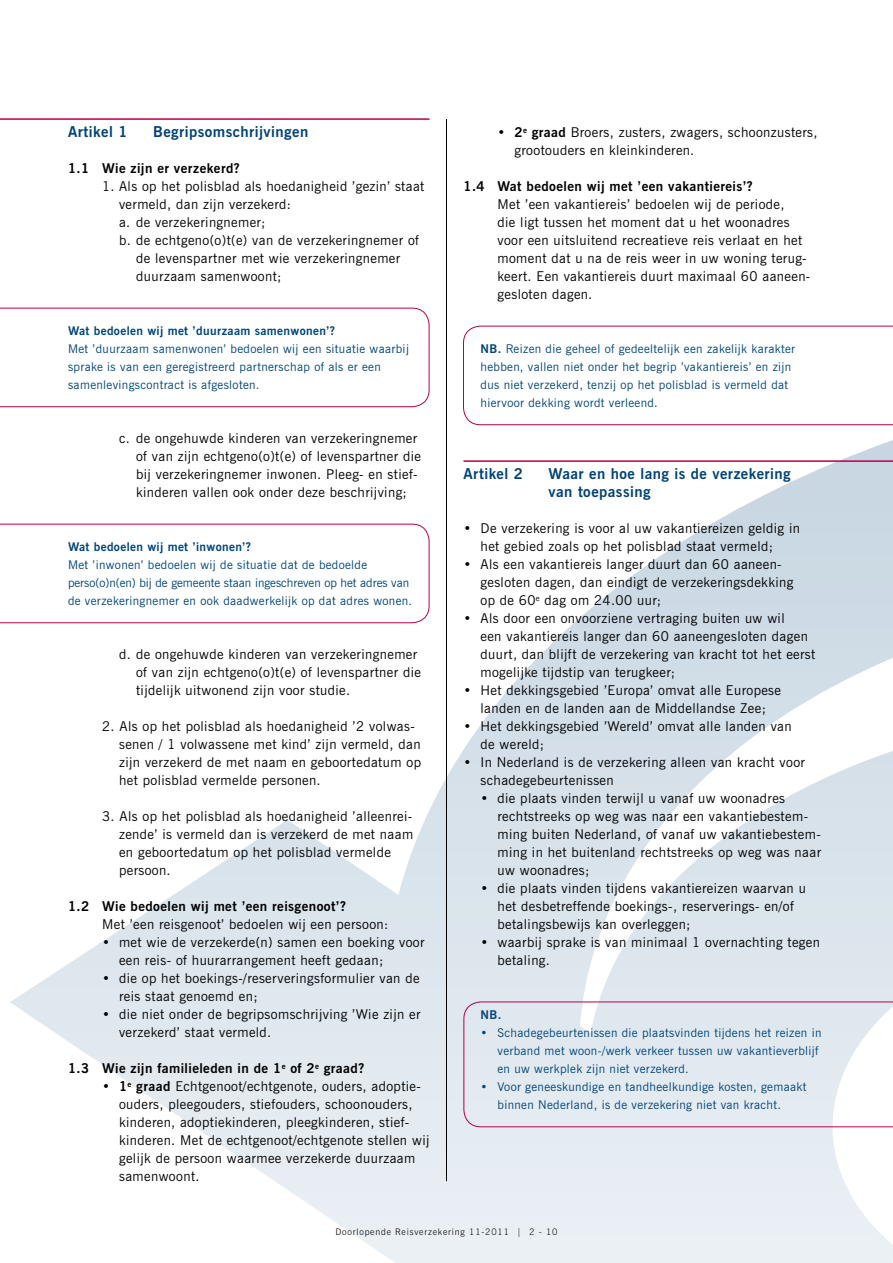
<style>
.page{position:relative;width:893px;height:1263px;background:#fff}
.page>*{position:absolute;margin:0;border:0;box-sizing:border-box;transform-origin:0 0}
.t1{font:700 15px/18px "News Gothic BT";letter-spacing:.03em;color:#00447a}
.t2{font:13.5px/18px "News Gothic BT";letter-spacing:.03em;color:#000}
.t3{font:700 13.5px "News Gothic BT";letter-spacing:.03em;color:#000}
.t4{font:12px/18px "News Gothic BT";letter-spacing:.03em;color:#00447a}
.t5{font:700 12px "News Gothic BT";letter-spacing:.03em;color:#00447a}
.t6{font:300 9px "News Gothic BT";letter-spacing:.09em;color:#000}
.s1{font-weight:700}
</style>
<div class="page">
<hr style="left:10px;top:440px;width:883px;height:3px;background:#c6d5e1">
<svg style="left:777px;top:466px;width:116px;height:23px;fill:#c8d7e2"></svg>
<svg style="left:734px;top:489px;width:159px;height:22px;background:#d0dce6"></svg>
<svg style="left:10px;top:511px;width:883px;height:23px"></svg>
<svg style="left:429px;top:534px;width:464px;height:22px"></svg>
<svg style="left:429px;top:556px;width:464px;height:27px;fill:#ccdae4"></svg>
<svg style="left:429px;top:583px;width:464px;height:23px;fill:#cddae5"></svg>
<svg style="left:10px;top:606px;width:883px;height:22px;fill:#cedbe6"></svg>
<div style="left:544px;top:628px;width:349px;height:23px;background:#cfdce6"></div>
<div style="left:523px;top:651px;width:370px;height:22px;background:#d0dde7"></div>
<svg style="left:503px;top:673px;width:356px;height:23px;background:#d5e0e9"></svg>
<svg style="left:486px;top:696px;width:330px;height:22px;background:#d5e0e9"></svg>
<svg style="left:469px;top:718px;width:311px;height:23px;background:#d6e1e9"></svg>
<svg style="left:455px;top:741px;width:438px;height:22px;fill:#d4dfe9"></svg>
<svg style="left:442px;top:763px;width:451px;height:23px;fill:#d5e0e9"></svg>
<svg style="left:430px;top:786px;width:463px;height:22px;fill:#d6e1ea"></svg>
<svg style="left:271px;top:808px;width:622px;height:23px;fill:#d7e2ea"></svg>
<svg style="left:237px;top:831px;width:656px;height:22px;fill:#d8e2eb"></svg>
<svg style="left:202px;top:853px;width:691px;height:23px;fill:#d9e3eb"></svg>
<svg style="left:169px;top:876px;width:724px;height:22px;background:#dee6ee"></svg>
<svg style="left:134px;top:898px;width:759px;height:23px;background:#dde6ed"></svg>
<div style="left:100px;top:921px;width:793px;height:22px;background:#dce5ed"></div>
<div style="left:10px;top:943px;width:883px;height:23px;background:#dde6ed"></div>
<div style="left:10px;top:966px;width:883px;height:22px;background:#dee7ee"></div>
<div style="left:10px;top:988px;width:883px;height:23px;background:#dfe8ee"></div>
<div style="left:10px;top:1011px;width:883px;height:22px;background:#e0e8ef"></div>
<div style="left:10px;top:1033px;width:883px;height:23px;background:#e1e9ef"></div>
<div style="left:90px;top:1056px;width:373px;height:23px;background:#e2eaf0"></div>
<div style="left:124px;top:1079px;width:339px;height:22px;background:#e3eaf0"></div>
<div style="left:157px;top:1101px;width:306px;height:23px;background:#e4ebf1"></div>
<svg style="left:191px;top:1124px;width:702px;height:22px;background:#e7ebf0"></svg>
<div style="left:223px;top:1146px;width:616px;height:23px;background:#e6edf2"></div>
<div style="left:257px;top:1169px;width:592px;height:22px;background:#e7edf3"></div>
<div style="left:290px;top:1191px;width:573px;height:23px;background:#e8eef3"></div>
<div style="left:10px;top:1214px;width:883px;height:22px;background:linear-gradient(to right,#fff,#e4ebf1)"></div>
<div style="left:10px;top:1236px;width:883px;height:23px;background:linear-gradient(to right,#fff,#e3ebf1)"></div>
<hr style="left:390px;top:1259px;width:503px;height:4px;background:#ebf0f5">
<svg style="left:0;top:308px;width:429px;height:99px"></svg>
<hr style="left:446px;top:119px;width:1px;height:1062px;background:#000">
<hr style="left:0;top:118px;width:429px;height:2px;background:#b6004b">
<svg style="left:463px;top:1001px;width:430px;height:126px"></svg>
<hr style="left:463px;top:460px;width:430px;height:2px;background:#b6004b">
<svg style="left:0;top:524px;width:429px;height:99px"></svg>
<svg style="left:463px;top:326px;width:430px;height:99px"></svg>
<p class="t1" style="left:68px;top:123px;width:61px">Artikel 1</p>
<p class="t1" style="left:153px;top:123px;width:157px">Begripsomschrijvingen</p>
<p class="t3" style="left:68px;top:160px;width:173px">1.1 Wie zijn er verzekerd?</p>
<p class="t2" style="left:102px;top:177px;width:324px">1. Als op het polisblad als hoedanigheid ’gezin’ staat</p>
<p class="t2" style="left:119px;top:195px;width:174px">vermeld, dan zijn verzekerd:</p>
<p class="t2" style="left:119px;top:213px;width:148px">a. de verzekeringnemer;</p>
<p class="t2" style="left:119px;top:231px;width:301px">b. de echtgeno(o)t(e) van de verzekeringnemer of</p>
<p class="t2" style="left:136px;top:249px;width:266px">de levenspartner met wie verzekeringnemer</p>
<p class="t2" style="left:136px;top:267px;width:147px">duurzaam samenwoont;</p>
<p class="t5" style="left:68px;top:323px;width:269px">Wat bedoelen wij met ’duurzaam samenwonen’?</p>
<p class="t4" style="left:68px;top:340px;width:342px">Met ’duurzaam samenwonen’ bedoelen wij een situatie waarbij sprake is van een geregistreerd partnerschap of als er een samenlevingscontract is afgesloten.</p>
<p class="t2" style="left:136px;top:429px;width:286px;text-indent:-17px">c. de ongehuwde kinderen van verzekeringnemer of van zijn echtgeno(o)t(e) of levenspartner die bij verzekeringnemer inwonen. Pleeg- en stief&shy;kinderen vallen ook onder deze beschrijving;</p>
<p class="t5" style="left:68px;top:539px;width:185px">Wat bedoelen wij met ’inwonen’?</p>
<p class="t4" style="left:68px;top:556px;width:345px">Met ’inwonen’ bedoelen wij de situatie dat de bedoelde perso(o)n(en) bij de gemeente staan ingeschreven op het adres van de verzekeringnemer en ook daadwerkelijk op dat adres wonen.</p>
<p class="t2" style="left:136px;top:645px;width:286px;text-indent:-17px">d. de ongehuwde kinderen van verzekeringnemer of van zijn echtgeno(o)t(e) of levenspartner die tijdelijk uitwonend zijn voor studie.</p>
<p class="t2" style="left:119px;top:717px;width:303px;text-indent:-17px">2. Als op het polisblad als hoedanigheid ’2 volwas&shy;senen / 1 volwassene met kind’ zijn vermeld, dan zijn verzekerd de met naam en geboortedatum op het polisblad vermelde personen.</p>
<p class="t2" style="left:119px;top:807px;width:296px;text-indent:-17px">3. Als op het polisblad als hoedanigheid ’alleenrei&shy;zende’ is vermeld dan is verzekerd de met naam en geboortedatum op het polisblad vermelde persoon.</p>
<p class="t3" style="left:68px;top:898px;width:279px">1.2 Wie bedoelen wij met ’een reisgenoot’?</p>
<p class="t2" style="left:102px;top:915px;width:288px">Met ’een reisgenoot’ bedoelen wij een persoon:</p>
<p class="t2" style="left:119px;top:933px;width:307px;text-indent:-17px">• met wie de verzekerde(n) samen een boeking voor een reis- of huurarrangement heeft gedaan;</p>
<p class="t2" style="left:119px;top:969px;width:302px;text-indent:-17px">• die op het boekings-/reserveringsformulier van de reis staat genoemd en;</p>
<p class="t2" style="left:119px;top:1005px;width:303px;text-indent:-17px">• die niet onder de begripsomschrijving ’Wie zijn er verzekerd’ staat vermeld.</p>
<p class="t3" style="left:68px;top:1060px;width:298px">1.3 Wie zijn familieleden in de 1<sup>e</sup> of 2<sup>e</sup> graad?</p>
<p class="t2" style="left:119px;top:1077px;width:312px;text-indent:-17px">• <span class="s1">1</span><sup>e</sup> <span class="s1">graad</span> Echtgenoot/echtgenote, ouders, adoptie&shy;ouders, pleegouders, stiefouders, schoonouders, kinderen, adoptiekinderen, pleegkinderen, stief&shy;kinderen. Met de echtgenoot/echtgenote stellen wij gelijk de persoon waarmee verzekerde duurzaam samenwoont.</p>
<p class="t2" style="left:514px;top:123px;width:305px;text-indent:-17px">• <span class="s1">2</span><sup>e</sup> <span class="s1">graad</span> Broers, zusters, zwagers, schoonzusters, grootouders en kleinkinderen.</p>
<p class="t3" style="left:463px;top:178px;width:291px">1.4 Wat bedoelen wij met ’een vakantiereis’?</p>
<p class="t2" style="left:497px;top:195px;width:314px">Met ’een vakantiereis’ bedoelen wij de periode,<br>die ligt tussen het moment dat u het woonadres voor een uitsluitend recreatieve reis verlaat en het moment dat u na de reis weer in uw woning terug&shy;keert. Een vakantiereis duurt maximaal 60 aaneen&shy;gesloten dagen.</p>
<p class="t4" style="left:480px;top:340px;width:316px"><span class="s1">NB.</span> Reizen die geheel of gedeeltelijk een zakelijk karakter hebben, vallen niet onder het begrip ’vakantiereis’ en zijn dus niet verzekerd, tenzij op het polisblad is vermeld dat hiervoor dekking wordt verleend.</p>
<p class="t1" style="left:463px;top:465px;width:61px">Artikel 2</p>
<p class="t1" style="left:548px;top:465px;width:244px">Waar en hoe lang is de verzekering van toepassing</p>
<p class="t2" style="left:480px;top:519px;width:321px;text-indent:-17px">• De verzekering is voor al uw vakantiereizen geldig in het gebied zoals op het polisblad staat vermeld;</p>
<p class="t2" style="left:480px;top:555px;width:314px;text-indent:-17px">• Als een vakantiereis langer duurt dan 60 aaneen&shy;gesloten dagen, dan eindigt de verzekeringsdekking op de 60<sup>e</sup> dag om 24.00 uur;</p>
<p class="t2" style="left:480px;top:609px;width:336px;text-indent:-17px">• Als door een onvoorziene vertraging buiten uw wil<br>een vakantiereis langer dan 60 aaneengesloten dagen duurt, dan blijft de verzekering van kracht tot het eerst mogelijke tijdstip van terugkeer;</p>
<p class="t2" style="left:463px;top:681px;width:319px;text-align:center">• Het dekkingsgebied ’Europa’ omvat alle Europese landen en de landen aan de Middellandse Zee;</p>
<p class="t2" style="left:480px;top:717px;width:313px;text-indent:-17px">• Het dekkingsgebied ’Wereld’ omvat alle landen van de wereld;</p>
<p class="t2" style="left:480px;top:753px;width:326px;text-indent:-17px">• In Nederland is de verzekering alleen van kracht voor schadegebeurtenissen</p>
<p class="t2" style="left:497px;top:789px;width:325px;text-indent:-17px">• die plaats vinden terwijl u vanaf uw woonadres rechtstreeks op weg was naar een vakantiebestem&shy;ming buiten Nederland, of vanaf uw vakantiebestem&shy;ming in het buitenland rechtstreeks op weg was naar uw woonadres;</p>
<p class="t2" style="left:497px;top:879px;width:310px;text-indent:-17px">• die plaats vinden tijdens vakantiereizen waarvan u het desbetreffende boekings-, reserverings- en/of betalingsbewijs kan overleggen;</p>
<p class="t2" style="left:497px;top:933px;width:324px;text-indent:-17px">• waarbij sprake is van minimaal 1 overnachting tegen betaling.</p>
<p class="t5" style="left:480px;top:1007px;width:22px">NB.</p>
<p class="t4" style="left:497px;top:1024px;width:325px;text-indent:-17px">• Schadegebeurtenissen die plaatsvinden tijdens het reizen in verband met woon-/werk verkeer tussen uw vakantieverblijf en uw werkplek zijn niet verzekerd.</p>
<p class="t4" style="left:497px;top:1078px;width:310px;text-indent:-17px">• Voor geneeskundige en tandheelkundige kosten, gemaakt binnen Nederland, is de verzekering niet van kracht.</p>
<p class="t6" style="left:335px;top:1226px;width:224px">Doorlopende Reisverzekering 11-2011 | 2 - 10</p>
</div>
